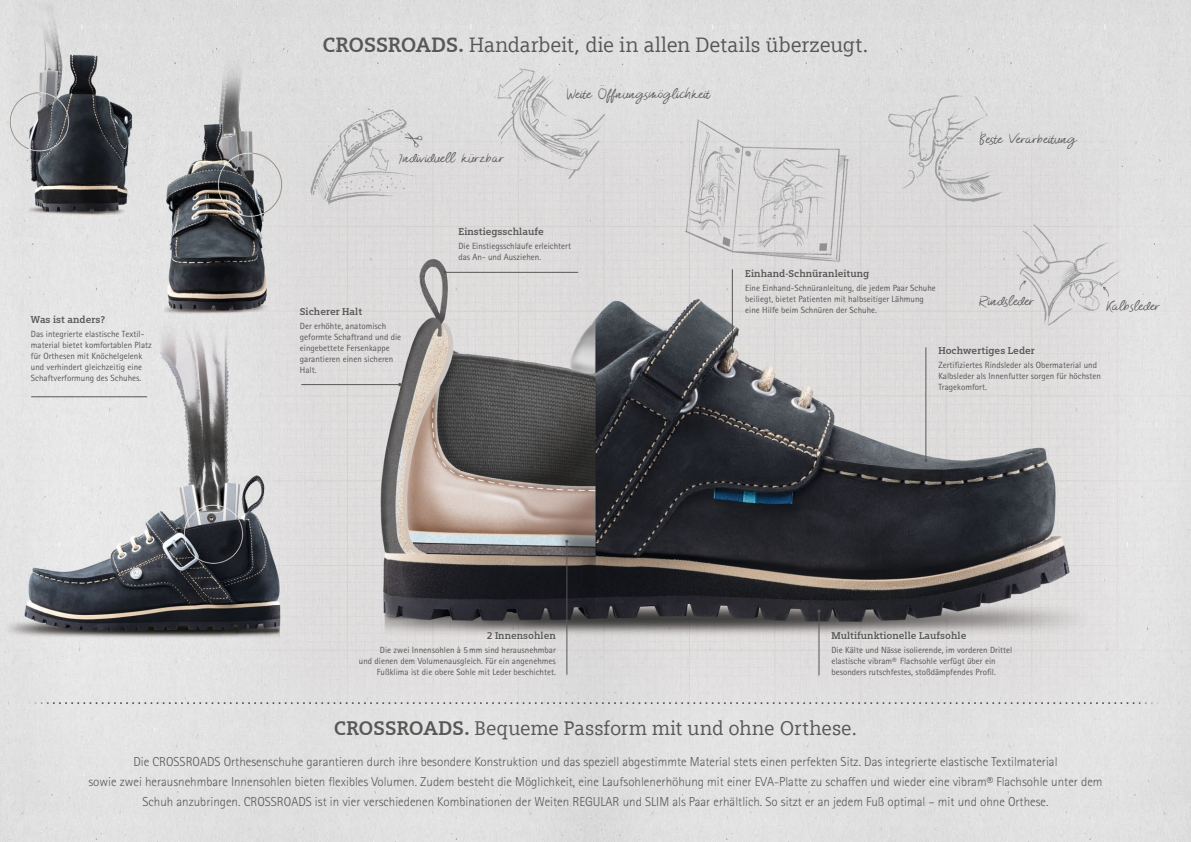
<style>
.page{position:relative;width:1191px;height:842px;background:#fff}
.page>*{position:absolute;margin:0;border:0;box-sizing:border-box;transform-origin:0 0}
.t1{font:21px "Siemens Slab";color:#575756}
.t2{font:20px "Siemens Slab";color:#575756}
.t3{font:300 13px/20px "Rotis Sans Serif Pro";color:#575756;text-align:center}
.t4{font:700 10px "Siemens Slab";color:#575756}
.t5{font:10px "Morsal";color:#575756}
.t6{font:10px "Morsal";color:#786a5a}
.t7{font:9px/11px "Rotis Sans Serif Pro";color:#575756}
.s1{font-weight:700}
</style>
<div class="page">
<img style="left:0;top:0;width:1191px;height:842px">
<svg style="left:18px;top:702px;width:1146px;height:2px;background:#c1c1c1"></svg>
<hr style="left:31px;top:396px;width:116px;height:1px;background:#575756">
<hr style="left:925px;top:347px;width:1px;height:113px;background:#575756">
<hr style="left:732px;top:269px;width:1px;height:82px;background:#575756">
<hr style="left:445px;top:272px;width:133px;height:1px;background:#575756">
<hr style="left:566px;top:541px;width:1px;height:134px;background:#575756">
<hr style="left:301px;top:384px;width:99px;height:1px;background:#575756">
<hr style="left:818px;top:611px;width:1px;height:64px;background:#575756">
<h1 class="t1" style="left:322px;top:32px;width:547px"><span class="s1">CROSSROADS.</span> Handarbeit, die in allen Details überzeugt.</h1>
<p class="t4" style="left:31px;top:313px;width:76px">Was ist anders?</p>
<p class="t7" style="left:31px;top:328px;width:122px">Das integrierte elastische Textil&shy;material bietet komfortablen Platz für Orthesen mit Knöchelgelenk und verhindert gleichzeitig eine Schaftverformung des Schuhes.</p>
<p class="t5" style="left:399px;top:153px;width:107px">Individuell kurzbar</p>
<p class="t6" style="left:470px;top:146px;width:6px">..</p>
<p class="t6" style="left:600px;top:77px;width:6px">..</p>
<p class="t5" style="left:567px;top:89px;width:145px">Weite Offnungsmoglichkeit</p>
<p class="t6" style="left:659px;top:82px;width:6px">..</p>
<p class="t4" style="left:300px;top:306px;width:64px">Sicherer Halt</p>
<p class="t7" style="left:300px;top:321px;width:103px">Der erhöhte, anatomisch geformte Schaftrand und die eingebettete Fersenkappe garantieren einen sicheren<br>Halt.</p>
<p class="t4" style="left:458px;top:226px;width:87px">Einstiegsschlaufe</p>
<p class="t7" style="left:458px;top:241px;width:114px">Die Einstiegsschlaufe erleichtert das An- und Ausziehen.</p>
<p class="t5" style="left:980px;top:134px;width:98px">Beste Verarbeitung</p>
<p class="t4" style="left:745px;top:267px;width:125px">Einhand-Schnüranleitung</p>
<p class="t7" style="left:745px;top:282px;width:192px">Eine Einhand-Schnüranleitung, die jedem Paar Schuhe beiliegt, bietet Patienten mit halbseitiger Lähmung eine Hilfe beim Schnüren der Schuhe.</p>
<p class="t5" style="left:980px;top:296px;width:56px">Rindsleder</p>
<p class="t5" style="left:1106px;top:301px;width:55px">Kalbsleder</p>
<p class="t4" style="left:938px;top:345px;width:98px">Hochwertiges Leder</p>
<p class="t7" style="left:938px;top:360px;width:164px">Zertifiziertes Rindsleder als Obermaterial und<br>Kalbsleder als Innenfutter sorgen für höchsten<br>Tragekomfort.</p>
<p class="t4" style="left:487px;top:630px;width:71px">2 Innensohlen</p>
<p class="t7" style="left:359px;top:644px;width:198px;text-align:right">Die zwei Innensohlen à 5 mm sind herausnehmbar<br>und dienen dem Volumenausgleich. Für ein angenehmes<br>Fußklima ist die obere Sohle mit Leder beschichtet.</p>
<p class="t4" style="left:831px;top:630px;width:136px">Multifunktionelle Laufsohle</p>
<p class="t7" style="left:831px;top:644px;width:182px">Die Kälte und Nässe isolierende, im vorderen Drittel elastische vibram® Flachsohle verfügt über ein besonders rutschfestes, stoßdämpfendes Profil.</p>
<h2 class="t2" style="left:334px;top:716px;width:525px"><span class="s1">CROSSROADS.</span> Bequeme Passform mit und ohne Orthese.</h2>
<p class="t3" style="left:88px;top:752px;width:1015px">Die CROSSROADS Orthesenschuhe garantieren durch ihre besondere Konstruktion und das speziell abgestimmte Material stets einen perfekten Sitz. Das integrierte elastische Textilmaterial<br>sowie zwei herausnehmbare Innensohlen bieten flexibles Volumen. Zudem besteht die Möglichkeit, eine Laufsohlenerhöhung mit einer EVA-Platte zu schaffen und wieder eine vibram® Flachsohle unter dem<br>Schuh anzubringen. CROSSROADS ist in vier verschiedenen Kombinationen der Weiten REGULAR und SLIM als Paar erhältlich. So sitzt er an jedem Fuß optimal – mit und ohne Orthese.</p>
</div>
